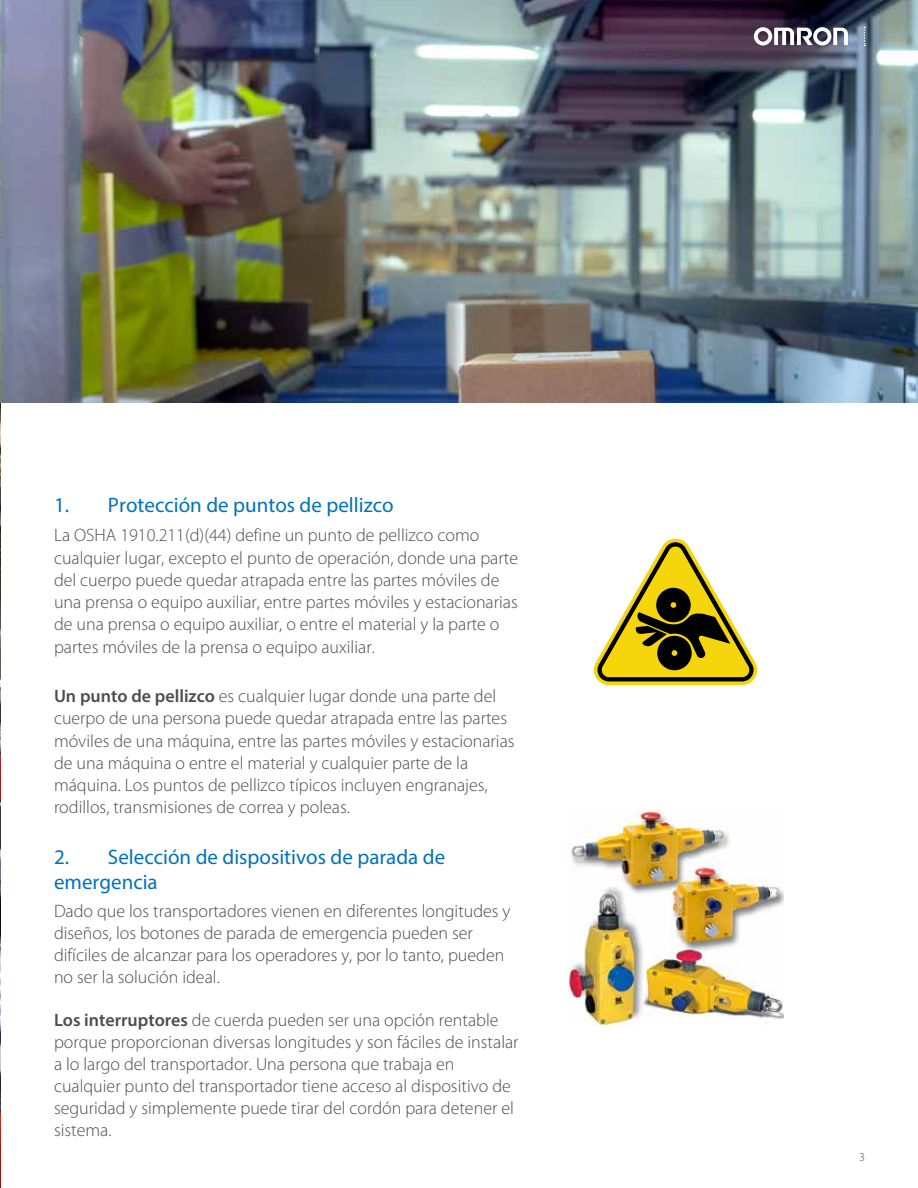
<style>
.page{position:relative;width:918px;height:1188px;background:#fff}
.page>*{position:absolute;margin:0;border:0;box-sizing:border-box;transform-origin:0 0}
.t1{font:21px/24.3px "Myriad Pro";color:#0072bc}
.t2{font:300 18px/22.2px "Myriad Pro";color:#4d4d4f}
.t3{font:300 12px "Myriad Pro";color:#4d4d4f}
.s1{font-weight:600}
</style>
<div class="page">
<img style="left:0;top:403px;width:1px;height:785px">
<img style="left:0;top:0;width:918px;height:403px">
<img style="left:568px;top:809px;width:216px;height:216px">
<svg style="left:593px;top:538px;width:165px;height:147px"></svg>
<svg style="left:754px;top:27px;width:94px;height:18px"></svg>
<svg style="left:864px;top:27px;width:1px;height:19px"></svg>
<p class="t1" style="left:54px;top:493px;width:341px">1. Protección de puntos de pellizco</p>
<p class="t2" style="left:54px;top:525px;width:466px">La OSHA 1910.211(d)(44) define un punto de pellizco como cualquier lugar, excepto el punto de operación, donde una parte del cuerpo puede quedar atrapada entre las partes móviles de una prensa o equipo auxiliar, entre partes móviles y estacionarias de una prensa o equipo auxiliar, o entre el material y la parte o partes móviles de la prensa o equipo auxiliar.</p>
<p class="t2" style="left:54px;top:685px;width:462px"><span class="s1">Un punto de pellizco</span> es cualquier lugar donde una parte del cuerpo de una persona puede quedar atrapada entre las partes móviles de una máquina, entre las partes móviles y estacionarias de una máquina o entre el material y cualquier parte de la máquina. Los puntos de pellizco típicos incluyen engranajes, rodillos, transmisiones de correa y poleas.</p>
<p class="t1" style="left:54px;top:845px;width:393px">2. Selección de dispositivos de parada de emergencia</p>
<p class="t2" style="left:54px;top:901px;width:458px;line-height:21.8px">Dado que los transportadores vienen en diferentes longitudes y diseños, los botones de parada de emergencia pueden ser difíciles de alcanzar para los operadores y, por lo tanto, pueden no ser la solución ideal.</p>
<p class="t2" style="left:54px;top:1010px;width:466px;line-height:21.8px"><span class="s1">Los interruptores</span> de cuerda pueden ser una opción rentable porque proporcionan diversas longitudes y son fáciles de instalar a lo largo del transportador. Una persona que trabaja en cualquier punto del transportador tiene acceso al dispositivo de seguridad y simplemente puede tirar del cordón para detener el sistema.</p>
<p class="t3" style="left:859px;top:1150px;width:7px">3</p>
</div>
